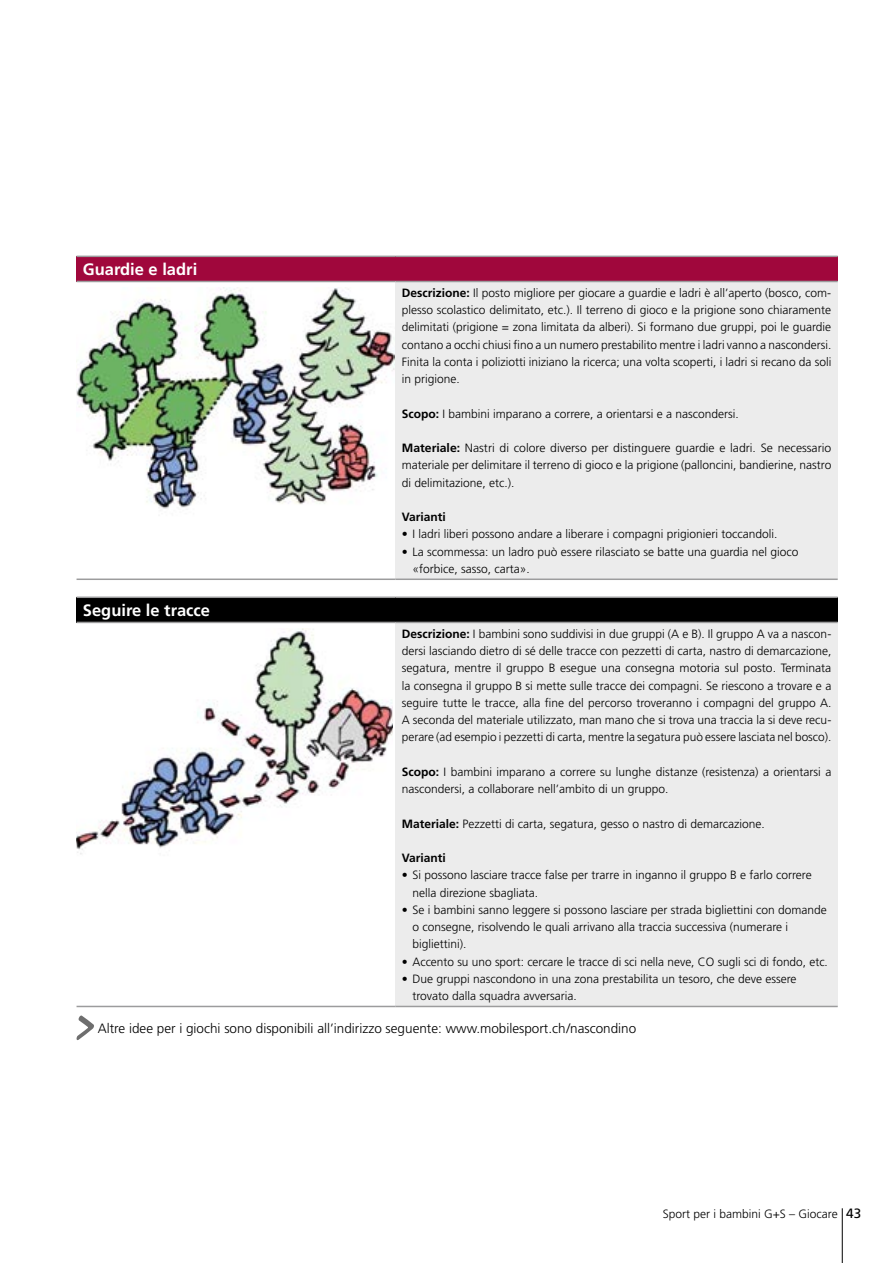
<style>
.page{position:relative;width:893px;height:1263px;background:#fff}
.page>*{position:absolute;margin:0;border:0;box-sizing:border-box;transform-origin:0 0}
._4b_Titel_Tabelle{font:700 16.5px "Frutiger LT";color:#fff}
.t1{font:300 13.5px "Frutiger LT";color:#000}
.Tabelle_i{font:300 12px/17.2px "Frutiger LT";color:#000;text-align:justify}
.Tabelle_i_Einzug{font:300 12px/17.2px "Frutiger LT";color:#000}
.t2{font:12px "Frutiger LT";color:#000}
.Tabelle_i-2{font:700 12px "Frutiger LT";color:#000}
.s1{font-weight:700}
.s2{font-size:13.5px}
</style>
<div class="page">
<hr style="left:842px;top:1208px;width:1px;height:55px;background:#000">
<div style="left:77px;top:256px;width:761px;height:25px;background:#a0073c"></div>
<div style="left:395px;top:281px;width:443px;height:298px;background:#ececec"></div>
<hr style="left:77px;top:256px;width:318px;height:1px;background:#9c9c9d">
<hr style="left:395px;top:256px;width:443px;height:1px;background:#9c9c9d">
<hr style="left:77px;top:281px;width:318px;height:1px;background:#9c9c9d">
<hr style="left:395px;top:281px;width:443px;height:1px;background:#9c9c9d">
<hr style="left:77px;top:578px;width:318px;height:2px;background:#9c9c9d">
<hr style="left:395px;top:578px;width:443px;height:2px;background:#9c9c9d">
<img style="left:77px;top:288px;width:317px;height:221px">
<div style="left:77px;top:597px;width:761px;height:25px;background:#000"></div>
<div style="left:395px;top:622px;width:443px;height:384px;background:#ececec"></div>
<hr style="left:77px;top:596px;width:318px;height:2px;background:#9c9c9d">
<hr style="left:395px;top:596px;width:443px;height:2px;background:#9c9c9d">
<hr style="left:77px;top:622px;width:318px;height:1px;background:#9c9c9d">
<hr style="left:395px;top:622px;width:443px;height:1px;background:#9c9c9d">
<hr style="left:77px;top:1006px;width:318px;height:1px;background:#9c9c9d">
<hr style="left:395px;top:1006px;width:443px;height:1px;background:#9c9c9d">
<img style="left:77px;top:629px;width:316px;height:225px">
<svg style="left:77px;top:1015px;width:17px;height:25px"></svg>
<p class="_4b_Titel_Tabelle" style="left:83px;top:260px;width:116px">Guardie e ladri</p>
<p class="_4b_Titel_Tabelle" style="left:83px;top:601px;width:129px">Seguire le tracce</p>
<p class="Tabelle_i" style="left:402px;top:284px;width:431px"><span class="s1">Descrizione:</span> Il posto migliore per giocare a guardie e ladri è all’aperto (bosco, com&shy;plesso scolastico delimitato, etc.). Il terreno di gioco e la prigione sono chiaramente delimitati (prigione = zona limitata da alberi). Si formano due gruppi, poi le guardie contano a occhi chiusi fino a un numero prestabilito mentre i ladri vanno a nascondersi.<br>Finita la conta i poliziotti iniziano la ricerca; una volta scoperti, i ladri si recano da soli in prigione.</p>
<p class="Tabelle_i" style="left:402px;top:405px;width:338px"><span class="s1">Scopo:</span> I bambini imparano a correre, a orientarsi e a nascondersi.</p>
<p class="Tabelle_i" style="left:402px;top:439px;width:431px"><span class="s1">Materiale:</span> Nastri di colore diverso per distinguere guardie e ladri. Se necessario materiale per delimitare il terreno di gioco e la prigione (palloncini, bandierine, nastro di delimitazione, etc.).</p>
<p class="Tabelle_i-2" style="left:402px;top:510px;width:46px">Varianti</p>
<p class="Tabelle_i_Einzug" style="left:402px;top:526px;width:377px">• I ladri liberi possono andare a liberare i compagni prigionieri toccandoli.</p>
<p class="Tabelle_i_Einzug" style="left:412px;top:543px;width:388px;text-indent:-11px">• La scommessa: un ladro può essere rilasciato se batte una guardia nel gioco «forbice, sasso, carta».</p>
<p class="Tabelle_i" style="left:402px;top:625px;width:431px"><span class="s1">Descrizione:</span> I bambini sono suddivisi in due gruppi (A e B). Il gruppo A va a nascon&shy;dersi lasciando dietro di sé delle tracce con pezzetti di carta, nastro di demarcazione, segatura, mentre il gruppo B esegue una consegna motoria sul posto. Terminata la consegna il gruppo B si mette sulle tracce dei compagni. Se riescono a trovare e a seguire tutte le tracce, alla fine del percorso troveranno i compagni del gruppo A.<br>A seconda del materiale utilizzato, man mano che si trova una traccia la si deve recu&shy;perare (ad esempio i pezzetti di carta, mentre la segatura può essere lasciata nel bosco).</p>
<p class="Tabelle_i" style="left:402px;top:763px;width:431px"><span class="s1">Scopo:</span> I bambini imparano a correre su lunghe distanze (resistenza) a orientarsi a nascondersi, a collaborare nell’ambito di un gruppo.</p>
<p class="Tabelle_i" style="left:402px;top:815px;width:364px"><span class="s1">Materiale:</span> Pezzetti di carta, segatura, gesso o nastro di demarcazione.</p>
<p class="Tabelle_i-2" style="left:402px;top:851px;width:46px">Varianti</p>
<p class="Tabelle_i_Einzug" style="left:412px;top:867px;width:401px;text-indent:-11px">• Si possono lasciare tracce false per trarre in inganno il gruppo B e farlo correre nella direzione sbagliata.</p>
<p class="Tabelle_i_Einzug" style="left:412px;top:901px;width:416px;text-indent:-11px">• Se i bambini sanno leggere si possono lasciare per strada bigliettini con domande o consegne, risolvendo le quali arrivano alla traccia successiva (numerare i bigliettini).</p>
<p class="Tabelle_i_Einzug" style="left:402px;top:953px;width:428px">• Accento su uno sport: cercare le tracce di sci nella neve, CO sugli sci di fondo, etc.</p>
<p class="Tabelle_i_Einzug" style="left:412px;top:970px;width:386px;text-indent:-11px">• Due gruppi nascondono in una zona prestabilita un tesoro, che deve essere trovato dalla squadra avversaria.</p>
<p class="t1" style="left:98px;top:1020px;width:540px">Altre idee per i giochi sono disponibili all’indirizzo seguente: www.mobilesport.ch/nascondino</p>
<p class="t2" style="left:722px;top:1207px;width:140px">XXXXXX XXXXXXXX <span class="s2">43</span></p>
<p class="Tabelle_i" style="left:663px;top:1206px;width:176px">Sport per i bambini G+S – Giocare</p>
</div>
